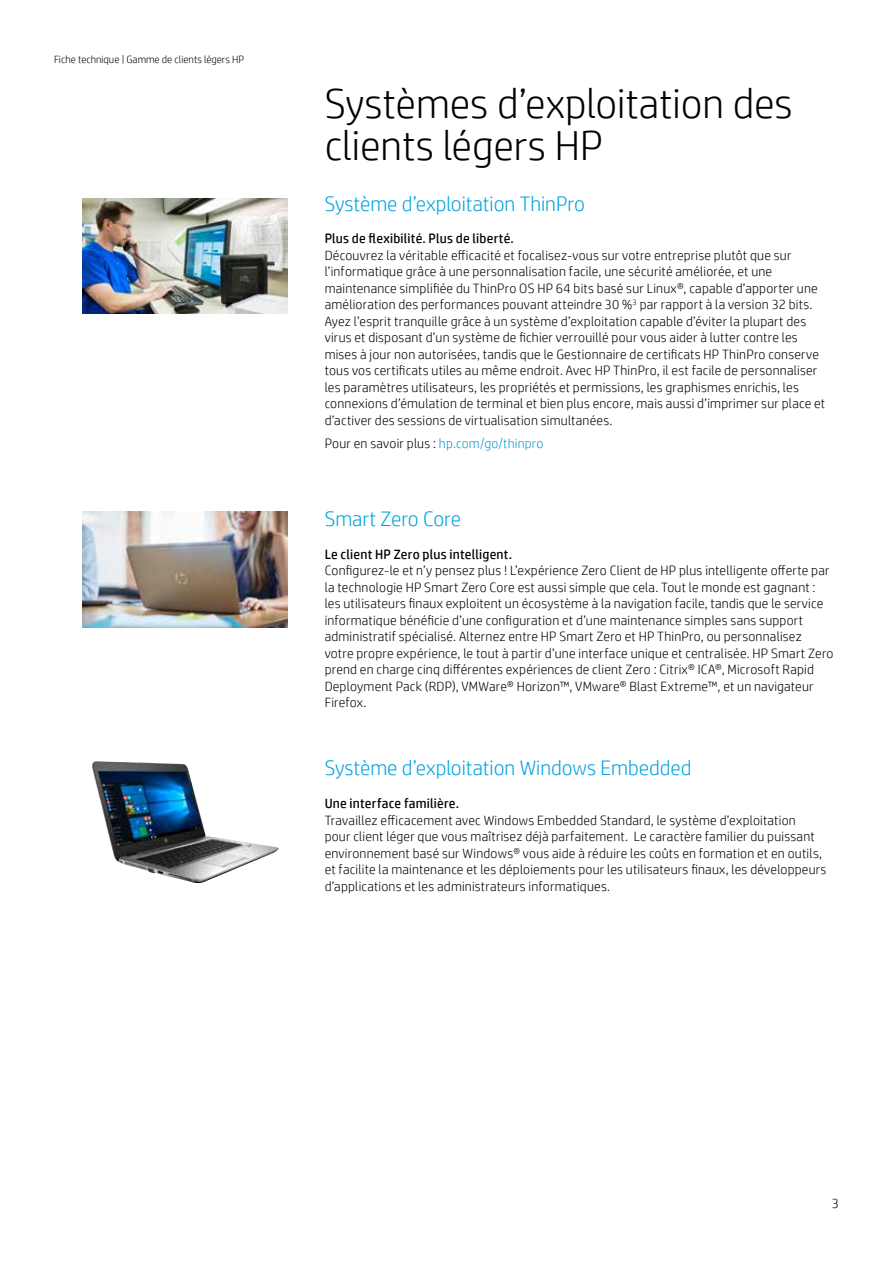
<style>
.page{position:relative;width:893px;height:1263px;background:#fff}
.page>*{position:absolute;margin:0;border:0;box-sizing:border-box;transform-origin:0 0}
.t1{font:300 42px/42px "HP Simplified";color:#000}
.t2{font:300 21px "HP Simplified";color:#00a1dd}
.t3{font:300 13.5px/16.5px "HP Simplified";letter-spacing:.015em;color:#000}
.t4{font:13.5px "HP Simplified";letter-spacing:.015em;color:#000}
.t5{font:300 10.5px "HP Simplified";color:#000}
.s1{color:#009bde}
</style>
<div class="page">
<img style="left:83px;top:198px;width:205px;height:116px">
<img style="left:83px;top:511px;width:205px;height:116px">
<img style="left:92px;top:761px;width:187px;height:122px">
<p class="t5" style="left:54px;top:52px;width:192px">Fiche technique | Gamme de clients légers HP</p>
<h1 class="t1" style="left:325px;top:81px;width:470px">Systèmes d’exploitation des clients légers HP</h1>
<h2 class="t2" style="left:325px;top:190px;width:262px">Système d’exploitation ThinPro</h2>
<p class="t4" style="left:325px;top:230px;width:191px">Plus de flexibilité. Plus de liberté.</p>
<p class="t3" style="left:325px;top:247px;width:502px">Découvrez la véritable efficacité et focalisez-vous sur votre entreprise plutôt que sur l’informatique grâce à une personnalisation facile, une sécurité améliorée, et une maintenance simplifiée du ThinPro OS HP 64 bits basé sur Linux®, capable d’apporter une amélioration des performances pouvant atteindre 30 %<sup>3</sup> par rapport à la version 32 bits.<br>Ayez l’esprit tranquille grâce à un système d’exploitation capable d’éviter la plupart des virus et disposant d’un système de fichier verrouillé pour vous aider à lutter contre les mises à jour non autorisées, tandis que le Gestionnaire de certificats HP ThinPro conserve tous vos certificats utiles au même endroit. Avec HP ThinPro, il est facile de personnaliser les paramètres utilisateurs, les propriétés et permissions, les graphismes enrichis, les connexions d’émulation de terminal et bien plus encore, mais aussi d’imprimer sur place et d’activer des sessions de virtualisation simultanées.</p>
<p class="t3" style="left:325px;top:435px;width:220px">Pour en savoir plus : <span class="s1">hp.com/go/thinpro</span></p>
<h2 class="t2" style="left:325px;top:505px;width:138px">Smart Zero Core</h2>
<p class="t4" style="left:325px;top:545px;width:189px">Le client HP Zero plus intelligent.</p>
<p class="t3" style="left:325px;top:562px;width:510px">Configurez-le et n’y pensez plus ! L’expérience Zero Client de HP plus intelligente offerte par la technologie HP Smart Zero Core est aussi simple que cela. Tout le monde est gagnant : les utilisateurs finaux exploitent un écosystème à la navigation facile, tandis que le service informatique bénéficie d’une configuration et d’une maintenance simples sans support administratif spécialisé. Alternez entre HP Smart Zero et HP ThinPro, ou personnalisez votre propre expérience, le tout à partir d’une interface unique et centralisée. HP Smart Zero prend en charge cinq différentes expériences de client Zero : Citrix® ICA®, Microsoft Rapid Deployment Pack (RDP), VMWare® Horizon™, VMware® Blast Extreme™, et un navigateur Firefox.</p>
<h2 class="t2" style="left:325px;top:754px;width:368px">Système d’exploitation Windows Embedded</h2>
<p class="t4" style="left:325px;top:794px;width:136px">Une interface familière.</p>
<p class="t3" style="left:325px;top:811px;width:503px">Travaillez efficacement avec Windows Embedded Standard, le système d’exploitation<br>pour client léger que vous maîtrisez déjà parfaitement. Le caractère familier du puissant environnement basé sur Windows® vous aide à réduire les coûts en formation et en outils, et facilite la maintenance et les déploiements pour les utilisateurs finaux, les développeurs d’applications et les administrateurs informatiques.</p>
<p class="t3" style="left:832px;top:1195px;width:9px">3</p>
</div>
